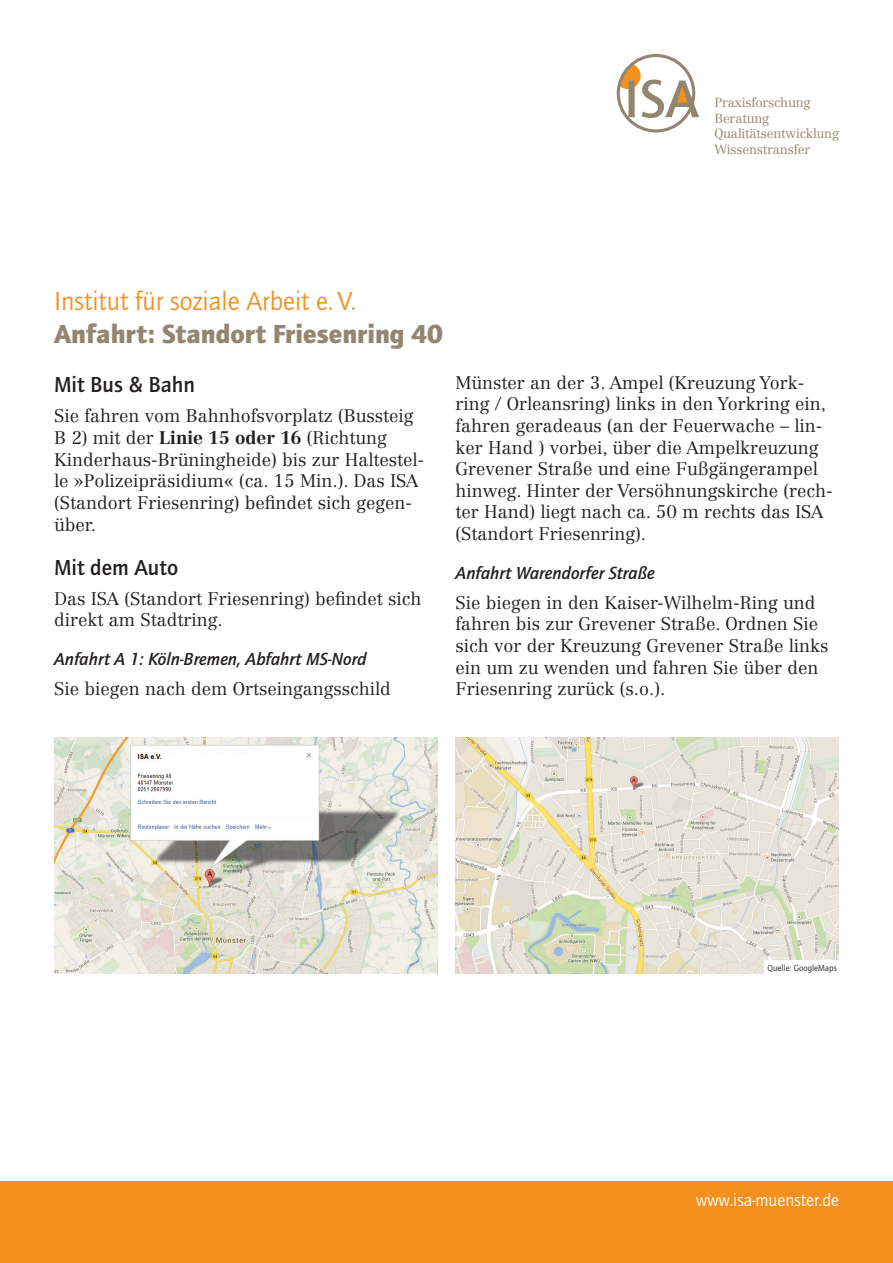
<style>
.page{position:relative;width:893px;height:1263px;background:#fff}
.page>*{position:absolute;margin:0;border:0;box-sizing:border-box;transform-origin:0 0}
.t1{font:900 27px "Quay Sans ITC Std";color:#938671}
.t2{font:27px "Quay Sans ITC Std";color:#f4901d}
.t3{font:500 22.5px "Quay Sans ITC Std";color:#231f20}
.t4{font:300 18px/21.6px "Centennial LT Std";color:#231f20}
.t5{font:italic 500 18px "Quay Sans ITC Std";color:#231f20}
.t6{font:18px "Quay Sans ITC Std";color:#fff}
.t7{font:300 13.05px/15.8px "Centennial LT Std";letter-spacing:-.01em;color:#938671}
.t8{font:9px "Quay Sans ITC Std";color:#231f20}
.s1{font-weight:700}
</style>
<div class="page">
<img style="left:54px;top:737px;width:383px;height:236px">
<img style="left:455px;top:737px;width:384px;height:236px">
<div style="left:764px;top:960px;width:77px;height:15px;background:#fff"></div>
<svg style="left:618px;top:56px;width:76px;height:75px"></svg>
<div style="left:617px;top:54px;width:78px;height:79px;border:3px solid #938671;border-radius:50%"></div>
<svg style="left:619px;top:64px;width:80px;height:54px"></svg>
<div style="left:0;top:1182px;width:893px;height:81px;background:#f4901d"></div>
<div style="left:162px;top:753px;width:114px;height:9px;background:#fff"></div>
<div style="left:135px;top:761px;width:115px;height:9px;background:#fff"></div>
<div style="left:138px;top:793px;width:84px;height:5px;background:#fff"></div>
<div style="left:270px;top:773px;width:43px;height:39px;background:#fff"></div>
<p class="t7" style="left:714px;top:95px;width:126px">Praxisforschung<br>Beratung<br>Qualitätsentwicklung<br>Wissenstransfer</p>
<h1 class="t2" style="left:54px;top:286px;width:304px">Institut für soziale Arbeit e. V.</h1>
<h1 class="t1" style="left:54px;top:318px;width:390px">Anfahrt: Standort Friesenring 40</h1>
<p class="t3" style="left:54px;top:372px;width:143px">Mit Bus &amp; Bahn</p>
<p class="t4" style="left:54px;top:405px;width:372px">Sie fahren vom Bahnhofsvorplatz (Bussteig B 2) mit der <span class="s1">Linie 15 oder 16</span> (Richtung Kinderhaus-Brüningheide) bis zur Haltestel&shy;le »Polizeipräsidium« (ca. 15 Min.). Das ISA (Standort Friesenring) befindet sich gegen&shy;über.</p>
<p class="t3" style="left:54px;top:554px;width:126px">Mit dem Auto</p>
<p class="t4" style="left:54px;top:587px;width:369px">Das ISA (Standort Friesenring) befindet sich direkt am Stadtring.</p>
<p class="t5" style="left:54px;top:649px;width:314px">Anfahrt A 1: Köln-Bremen, Abfahrt MS-Nord</p>
<p class="t4" style="left:54px;top:678px;width:338px">Sie biegen nach dem Ortseingangsschild</p>
<p class="t4" style="left:455px;top:372px;width:379px">Münster an der 3. Ampel (Kreuzung York&shy;ring / Orleansring) links in den Yorkring ein, fahren geradeaus (an der Feuerwache – lin&shy;ker Hand ) vorbei, über die Ampelkreuzung Grevener Straße und eine Fußgängerampel hinweg. Hinter der Versöhnungskirche (rech&shy;ter Hand) liegt nach ca. 50 m rechts das ISA (Standort Friesenring).</p>
<p class="t5" style="left:455px;top:562px;width:201px">Anfahrt Warendorfer Straße</p>
<p class="t4" style="left:455px;top:592px;width:375px">Sie biegen in den Kaiser-Wilhelm-Ring und fahren bis zur Grevener Straße. Ordnen Sie sich vor der Kreuzung Grevener Straße links ein um zu wenden und fahren Sie über den Friesenring zurück (s.o.).</p>
<p class="t8" style="left:767px;top:963px;width:71px">Quelle: GoogleMaps</p>
<p class="t6" style="left:696px;top:1190px;width:145px">www.isa-muenster.de</p>
</div>
